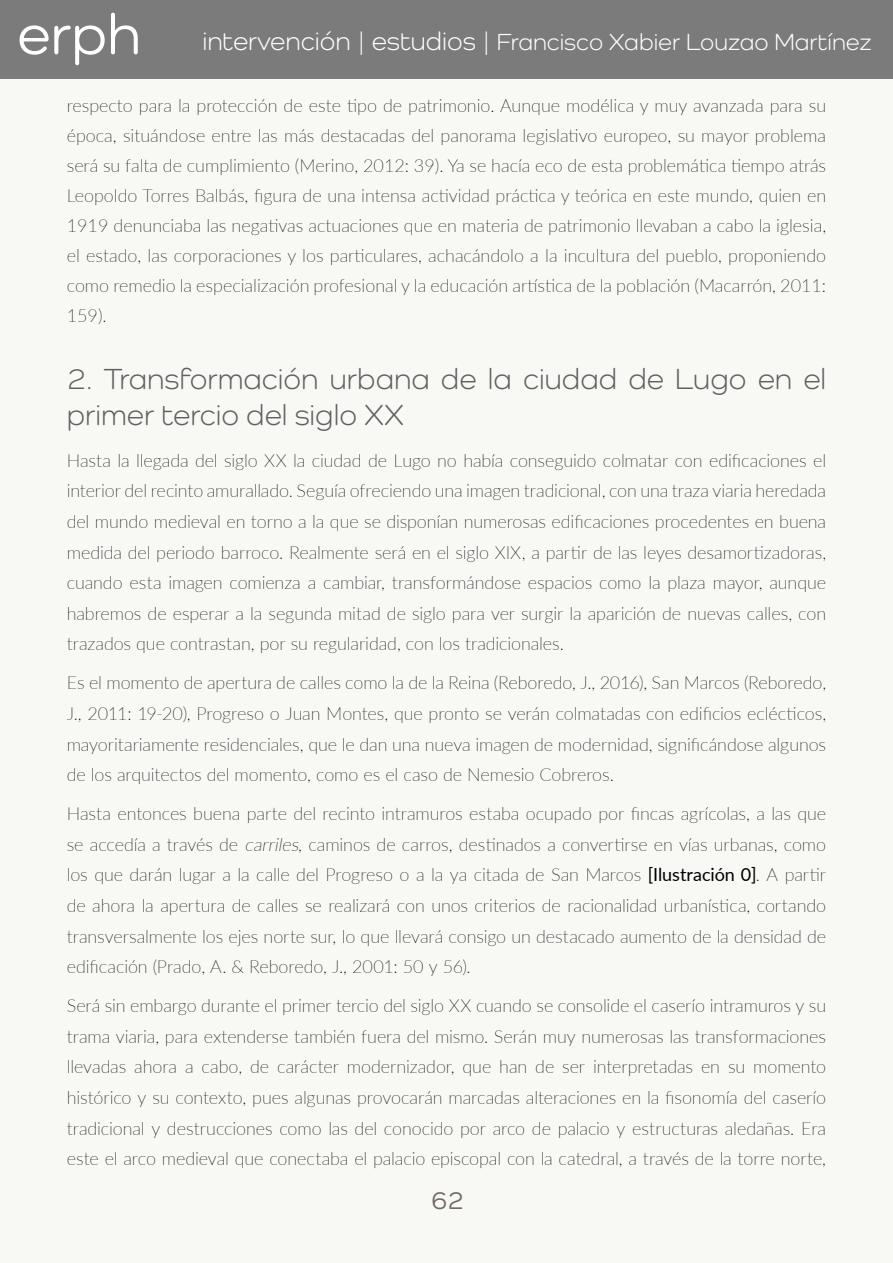
<style>
.page{position:relative;width:893px;height:1263px;background:#f8f8f5}
.page>*{position:absolute;margin:0;border:0;box-sizing:border-box;transform-origin:0 0}
.t1{font:500 58.5px "Como";color:#fff}
.t2{font:30px/36px "Como";color:#606161}
.t3{font:500 25.5px "Como";color:#716869}
.t4{font:24px "Como";color:#fff}
.t5{font:100 18px/30.6px "Lato";letter-spacing:-.005em;color:#000;text-align:justify}
.s1{font-size:26.4px}
.s2{font-style:italic}
.s3{font-weight:400}
</style>
<div class="page">
<div style="left:0;top:0;width:893px;height:79px;background:#7b7b7b"></div>
<h1 class="t1" style="left:17px;top:-1px;width:125px">erph</h1>
<p class="t5" style="left:67px;top:90px;width:761px;line-height:30px">respecto para la protección de este tipo de patrimonio. Aunque modélica y muy avanzada para su época, situándose entre las más destacadas del panorama legislativo europeo, su mayor problema será su falta de cumplimiento (Merino, 2012: 39). Ya se hacía eco de esta problemática tiempo atrás Leopoldo Torres Balbás, figura de una intensa actividad práctica y teórica en este mundo, quien en 1919 denunciaba las negativas actuaciones que en materia de patrimonio llevaban a cabo la iglesia, el estado, las corporaciones y los particulares, achacándolo a la incultura del pueblo, proponiendo como remedio la especialización profesional y la educación artística de la población (Macarrón, 2011:<br>159).</p>
<h3 class="t4" style="left:202px;top:27px;width:671px"><span class="s1">intervención | estudios |</span> Francisco Xabier Louzao Martínez</h3>
<h2 class="t2" style="left:67px;top:360px;width:761px">2. Transformación urbana de la ciudad de Lugo en el primer tercio del siglo XX</h2>
<p class="t5" style="left:67px;top:444px;width:761px">Hasta la llegada del siglo XX la ciudad de Lugo no había conseguido colmatar con edificaciones el interior del recinto amurallado. Seguía ofreciendo una imagen tradicional, con una traza viaria heredada del mundo medieval en torno a la que se disponían numerosas edificaciones procedentes en buena medida del periodo barroco. Realmente será en el siglo XIX, a partir de las leyes desamortizadoras, cuando esta imagen comienza a cambiar, transformándose espacios como la plaza mayor, aunque habremos de esperar a la segunda mitad de siglo para ver surgir la aparición de nuevas calles, con trazados que contrastan, por su regularidad, con los tradicionales.</p>
<p class="t5" style="left:67px;top:667px;width:761px">Es el momento de apertura de calles como la de la Reina (Reboredo, J., 2016), San Marcos (Reboredo, J., 2011: 19-20), Progreso o Juan Montes, que pronto se verán colmatadas con edificios eclécticos, mayoritariamente residenciales, que le dan una nueva imagen de modernidad, significándose algunos de los arquitectos del momento, como es el caso de Nemesio Cobreros.</p>
<p class="t5" style="left:67px;top:798px;width:761px">Hasta entonces buena parte del recinto intramuros estaba ocupado por fincas agrícolas, a las que se accedía a través de <span class="s2">carriles</span>, caminos de carros, destinados a convertirse en vías urbanas, como los que darán lugar a la calle del Progreso o a la ya citada de San Marcos <span class="s3">[Ilustración 0]</span>. A partir de ahora la apertura de calles se realizará con unos criterios de racionalidad urbanística, cortando transversalmente los ejes norte sur, lo que llevará consigo un destacado aumento de la densidad de edificación (Prado, A. &amp; Reboredo, J., 2001: 50 y 56).</p>
<p class="t5" style="left:67px;top:990px;width:761px">Será sin embargo durante el primer tercio del siglo XX cuando se consolide el caserío intramuros y su trama viaria, para extenderse también fuera del mismo. Serán muy numerosas las transformaciones llevadas ahora a cabo, de carácter modernizador, que han de ser interpretadas en su momento histórico y su contexto, pues algunas provocarán marcadas alteraciones en la fisonomía del caserío tradicional y destrucciones como las del conocido por arco de palacio y estructuras aledañas. Era este el arco medieval que conectaba el palacio episcopal con la catedral, a través de la torre norte,</p>
<h3 class="t3" style="left:431px;top:1185px;width:34px">62</h3>
</div>
